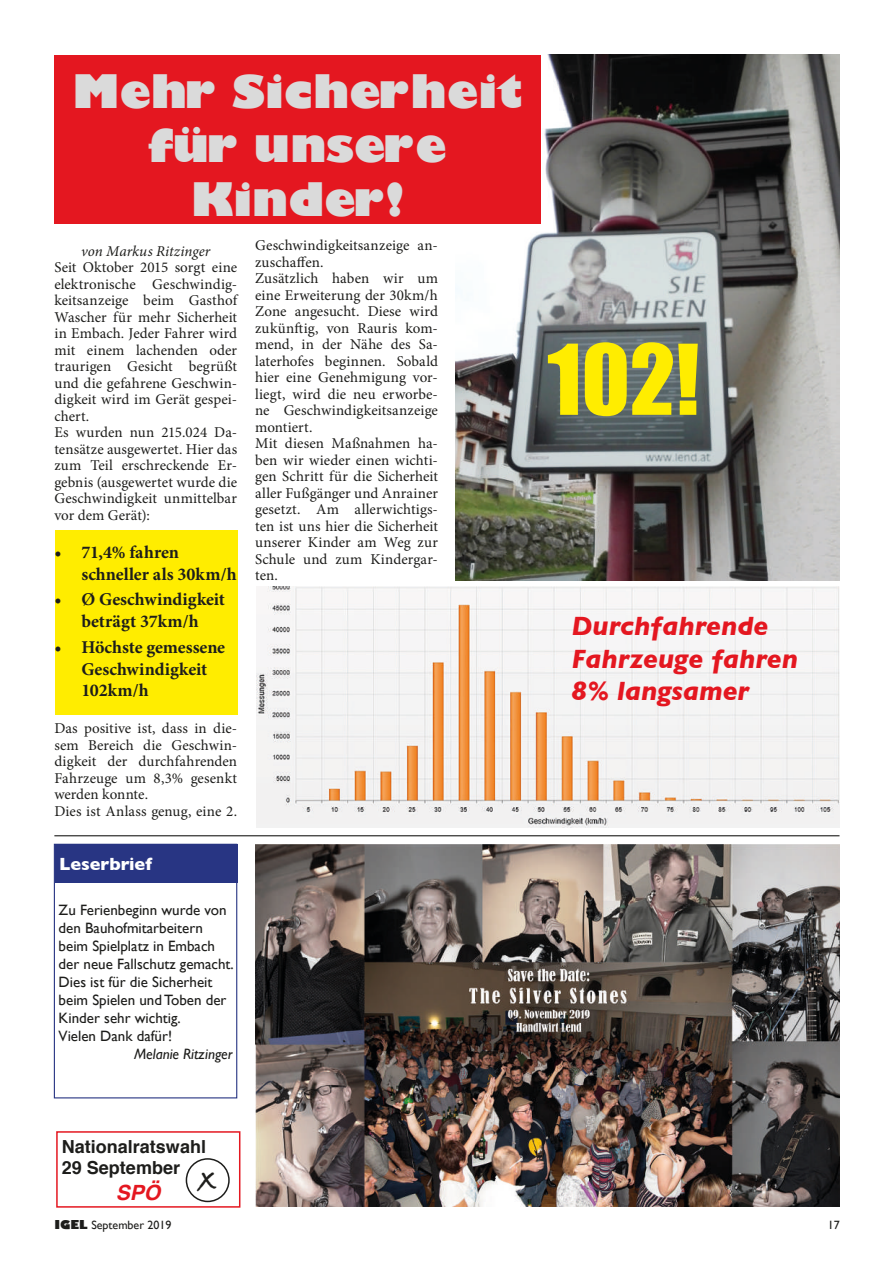
<style>
.page{position:relative;width:894px;height:1264px;background:#fff}
.page>*{position:absolute;margin:0;border:0;box-sizing:border-box;transform-origin:0 0}
.t1{font:90px "Impact";color:#ffed00}
.t2{font:800 45px/54px "Gill Sans";color:#dadada;text-align:center}
.t3{font:italic 700 27px/32.4px "Gill Sans";color:#e41720}
.t4{font:italic 700 21px "Helvetica";color:#e41720}
.t5{font:700 18px/21.6px "Minion Pro";color:#1d1d1b}
.t6{font:700 18px/21.6px "Helvetica";color:#1d1d1b}
.t7{font:700 18px "Gill Sans";color:#fff}
.t8{font:15px/16.5px "Minion Pro";letter-spacing:.005em;color:#1d1d1b}
.t9{font:15px/18px "Gill Sans";color:#1d1d1b}
.t10{font:italic 15px "Minion Pro";color:#1d1d1b}
.t11{font:italic 15px "Gill Sans";color:#1d1d1b}
.t12{font:12px "Gill Sans";color:#1d1d1b}
.s1{font-weight:800}
</style>
<div class="page">
<div style="left:55px;top:530px;width:183px;height:185px;background:#ffed00"></div>
<img style="left:257px;top:587px;width:583px;height:240px">
<img style="left:456px;top:54px;width:383px;height:526px">
<div style="left:54px;top:55px;width:486px;height:168px;background:#e41720"></div>
<img style="left:256px;top:844px;width:583px;height:363px">
<hr style="left:54px;top:835px;width:785px;height:1px;background:#1d1d1b">
<div style="left:55px;top:844px;width:183px;height:38px;background:#283583"></div>
<div style="left:54px;top:843px;width:183px;height:255px;border:1px solid #283583"></div>
<div style="left:56px;top:1131px;width:184px;height:76px;border:2px solid #e41720"></div>
<div style="left:186px;top:1158px;width:44px;height:44px;border:2px solid #1d1d1b;border-radius:50%"></div>
<h2 class="t2" style="left:72px;top:64px;width:452px">Mehr Sicherheit für unsere<br>Kinder!</h2>
<p class="t8" style="left:255px;top:237px;width:184px">Geschwindigkeitsanzeige an&shy;zuschaffen.<br>Zusätzlich haben wir um eine Erweiterung der 30km/h<br>Zone angesucht. Diese wird zukünftig, von Rauris kom&shy;mend, in der Nähe des Sa&shy;laterhofes beginnen. Sobald hier eine Genehmigung vor&shy;liegt, wird die neu erworbe&shy;ne Geschwindigkeitsanzeige montiert.<br>Mit diesen Maßnahmen ha&shy;ben wir wieder einen wichti&shy;gen Schritt für die Sicherheit aller Fußgänger und Anrainer gesetzt. Am allerwichtigs&shy;ten ist uns hier die Sicherheit unserer Kinder am Weg zur<br>Schule und zum Kindergar&shy;ten.</p>
<p class="t10" style="left:81px;top:241px;width:131px">von Markus Ritzinger</p>
<p class="t8" style="left:54px;top:259px;width:184px">Seit Oktober 2015 sorgt eine elektronische Geschwindig&shy;keitsanzeige beim Gasthof<br>Wascher für mehr Sicherheit in Embach. Jeder Fahrer wird mit einem lachenden oder traurigen Gesicht begrüßt und die gefahrene Geschwin&shy;digkeit wird im Gerät gespei&shy;chert.<br>Es wurden nun 215.024 Da&shy;tensätze ausgewertet. Hier das zum Teil erschreckende Er&shy;gebnis (ausgewertet wurde die<br>Geschwindigkeit unmittelbar vor dem Gerät):</p>
<p class="t5" style="left:81px;top:541px;width:157px;text-indent:-27px">• 71,4% fahren schneller als 30km/h</p>
<p class="t5" style="left:54px;top:588px;width:172px;text-align:center">• Ø Geschwindigkeit beträgt 37km/h</p>
<p class="t5" style="left:81px;top:636px;width:145px;text-indent:-27px">• Höchste gemessene<br>Geschwindigkeit<br>102km/h</p>
<p class="t8" style="left:54px;top:720px;width:184px">Das positive ist, dass in die&shy;sem Bereich die Geschwin&shy;digkeit der durchfahrenden<br>Fahrzeuge um 8,3% gesenkt werden konnte.<br>Dies ist Anlass genug, eine 2.</p>
<p class="t7" style="left:59px;top:853px;width:94px">Leserbrief</p>
<p class="t9" style="left:59px;top:900px;width:177px">Zu Ferienbeginn wurde von den Bauhofmitarbeitern beim Spielplatz in Embach der neue Fallschutz gemacht.<br>Dies ist für die Sicherheit beim Spielen und Toben der<br>Kinder sehr wichtig.<br>Vielen Dank dafür!</p>
<p class="t11" style="left:134px;top:1045px;width:100px">Melanie Ritzinger</p>
<h1 class="t1" style="left:547px;top:324px;width:154px">102!</h1>
<h3 class="t3" style="left:571px;top:610px;width:228px">Durchfahrende<br>Fahrzeuge fahren<br>8% langsamer</h3>
<p class="t6" style="left:62px;top:1137px;width:146px">Nationalratswahl<br>29 September</p>
<h3 class="t4" style="left:116px;top:1183px;width:102px">SPÖ <sup>x</sup></h3>
<p class="t12" style="left:54px;top:1218px;width:119px"><span class="s1">IGEL</span> September 2019</p>
<p class="t12" style="left:828px;top:1218px;width:13px">17</p>
</div>
